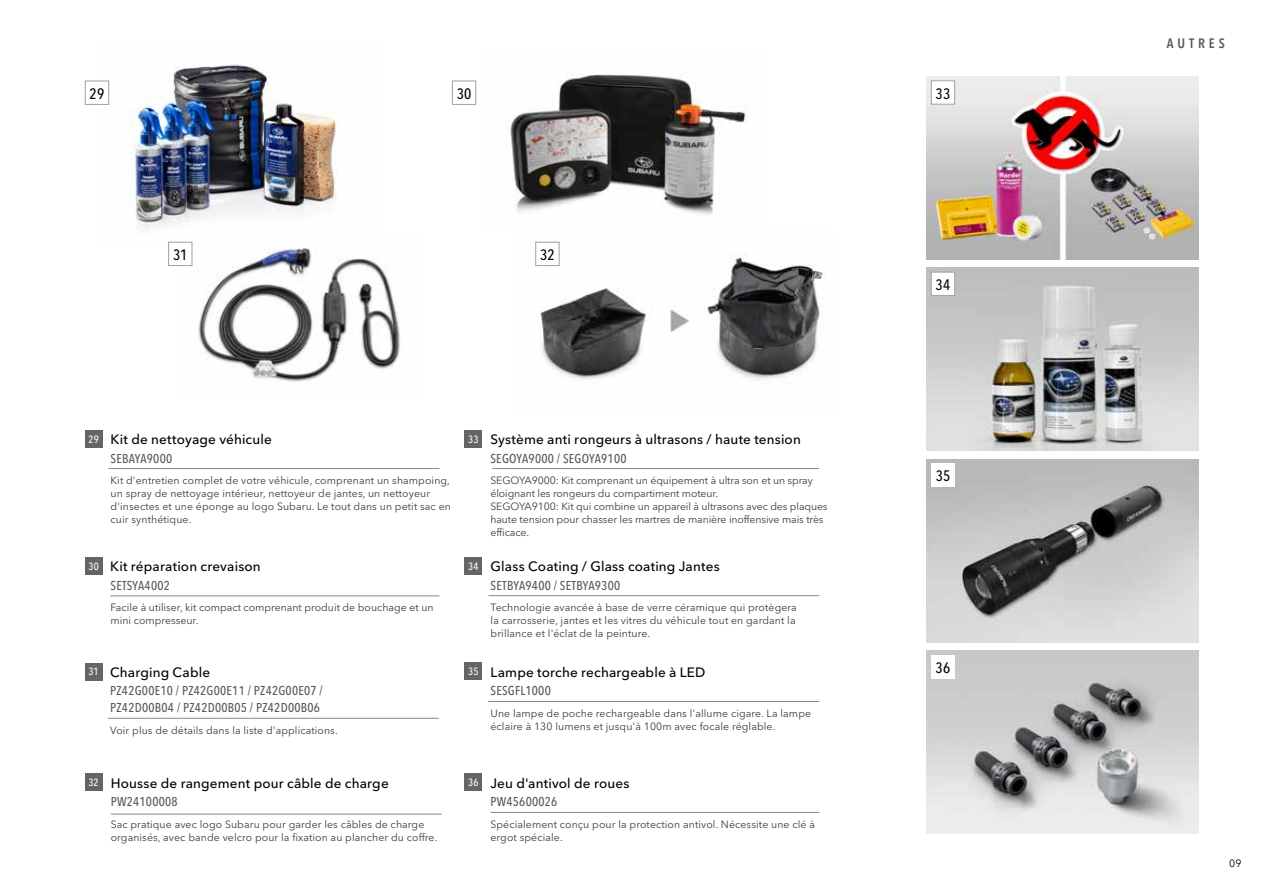
<style>
.page{position:relative;width:1263px;height:893px;background:#fff}
.page>*{position:absolute;margin:0;border:0;box-sizing:border-box;transform-origin:0 0}
.t1{font:500 condensed 15px "Avenir Next LT Pro";letter-spacing:.015em;color:#000}
.t2{font:500 13.5px "Avenir Next LT Pro";letter-spacing:.01em;color:#000}
.t3{font:600 condensed 13.5px "Avenir Next LT Pro";letter-spacing:.285em;color:#5a5757}
.t4{font:500 condensed 12.75px/16.5px "Avenir Next LT Pro";letter-spacing:.02em;color:#5a5757}
.t5{font:10.5px/13px "Avenir Next LT Pro";letter-spacing:.01em;color:#3f3b3a}
.t6{font:10.5px/13px "Avenir Next LT Pro";letter-spacing:-.01em;color:#3f3b3a}
.t7{font:500 condensed 10.5px "Avenir Next LT Pro";letter-spacing:.025em;color:#fff}
.t8{font:10.5px "Avenir Next LT Pro";color:#000}
</style>
<div class="page">
<img style="left:535px;top:241px;width:290px;height:139px">
<img style="left:192px;top:242px;width:208px;height:140px">
<img style="left:927px;top:268px;width:272px;height:183px">
<img style="left:927px;top:77px;width:272px;height:182px">
<img style="left:507px;top:74px;width:241px;height:141px">
<hr style="left:110px;top:596px;width:329px;height:1px;background:#898989">
<img style="left:927px;top:651px;width:272px;height:182px">
<hr style="left:491px;top:812px;width:328px;height:1px;background:#898989">
<img style="left:97px;top:64px;width:240px;height:178px">
<hr style="left:108px;top:468px;width:331px;height:1px;background:#898989">
<hr style="left:492px;top:468px;width:327px;height:1px;background:#898989">
<img style="left:927px;top:459px;width:272px;height:183px">
<hr style="left:488px;top:701px;width:331px;height:1px;background:#898989">
<hr style="left:488px;top:595px;width:331px;height:1px;background:#898989">
<hr style="left:108px;top:718px;width:331px;height:1px;background:#898989">
<hr style="left:111px;top:814px;width:331px;height:1px;background:#898989">
<div style="left:931px;top:81px;width:24px;height:23px;background:#fff"></div>
<div style="left:931px;top:81px;width:24px;height:23px;border:1px solid #9fa0a0"></div>
<div style="left:931px;top:272px;width:24px;height:24px;background:#fff"></div>
<div style="left:931px;top:272px;width:24px;height:24px;border:1px solid #9fa0a0"></div>
<div style="left:931px;top:463px;width:24px;height:23px;background:#fff"></div>
<div style="left:931px;top:655px;width:24px;height:23px;background:#fff"></div>
<div style="left:85px;top:81px;width:24px;height:23px;background:#fff"></div>
<div style="left:85px;top:81px;width:24px;height:24px;border:1px solid #9fa0a0"></div>
<div style="left:168px;top:242px;width:24px;height:24px;border:1px solid #9fa0a0"></div>
<div style="left:452px;top:81px;width:24px;height:24px;border:1px solid #9fa0a0"></div>
<div style="left:536px;top:242px;width:23px;height:24px;background:#fff"></div>
<div style="left:535px;top:242px;width:24px;height:24px;border:1px solid #9fa0a0"></div>
<div style="left:465px;top:557px;width:17px;height:17px;background:#666565"></div>
<div style="left:465px;top:430px;width:17px;height:17px;background:#666565"></div>
<div style="left:85px;top:774px;width:17px;height:17px;background:#666565"></div>
<div style="left:85px;top:663px;width:17px;height:17px;background:#666565"></div>
<div style="left:465px;top:774px;width:17px;height:17px;background:#666565"></div>
<div style="left:85px;top:430px;width:17px;height:17px;background:#666565"></div>
<div style="left:85px;top:557px;width:17px;height:17px;background:#666565"></div>
<div style="left:465px;top:663px;width:17px;height:17px;background:#666565"></div>
<p class="t3" style="left:1167px;top:36px;width:59px">AUTRES</p>
<h1 class="t1" style="left:90px;top:85px;width:16px">29</h1>
<h1 class="t1" style="left:457px;top:85px;width:16px">30</h1>
<h1 class="t1" style="left:936px;top:85px;width:16px">33</h1>
<h1 class="t1" style="left:173px;top:246px;width:16px">31</h1>
<h1 class="t1" style="left:540px;top:246px;width:16px">32</h1>
<h1 class="t1" style="left:935px;top:276px;width:16px">34</h1>
<p class="t7" style="left:88px;top:433px;width:12px">29</p>
<p class="t2" style="left:111px;top:431px;width:163px">Kit de nettoyage véhicule</p>
<p class="t4" style="left:111px;top:450px;width:63px">SEBAYA9000</p>
<p class="t5" style="left:111px;top:474px;width:342px">Kit d'entretien complet de votre véhicule, comprenant un shampoing, un spray de nettoyage intérieur, nettoyeur de jantes, un nettoyeur d'insectes et une éponge au logo Subaru. Le tout dans un petit sac en cuir synthétique.</p>
<p class="t7" style="left:468px;top:433px;width:12px">33</p>
<p class="t2" style="left:490px;top:431px;width:312px">Système anti rongeurs à ultrasons / haute tension</p>
<p class="t4" style="left:490px;top:450px;width:138px">SEGOYA9000 / SEGOYA9100</p>
<p class="t6" style="left:490px;top:474px;width:339px">SEGOYA9000: Kit comprenant un équipement à ultra son et un spray éloignant les rongeurs du compartiment moteur.<br>SEGOYA9100: Kit qui combine un appareil à ultrasons avec des plaques haute tension pour chasser les martres de manière inoffensive mais très efficace.</p>
<h1 class="t1" style="left:936px;top:467px;width:16px">35</h1>
<p class="t7" style="left:88px;top:560px;width:12px">30</p>
<p class="t2" style="left:110px;top:558px;width:152px">Kit réparation crevaison</p>
<p class="t4" style="left:111px;top:577px;width:61px">SETSYA4002</p>
<p class="t7" style="left:468px;top:560px;width:12px">34</p>
<p class="t2" style="left:491px;top:558px;width:231px">Glass Coating / Glass coating Jantes</p>
<p class="t4" style="left:491px;top:577px;width:131px">SETBYA9400 / SETBYA9300</p>
<p class="t5" style="left:111px;top:601px;width:324px">Facile à utiliser, kit compact comprenant produit de bouchage et un mini compresseur.</p>
<p class="t5" style="left:491px;top:601px;width:308px">Technologie avancée à base de verre céramique qui protègera la carrosserie, jantes et les vitres du véhicule tout en gardant la brillance et l'éclat de la peinture.</p>
<p class="t7" style="left:88px;top:665px;width:12px">31</p>
<p class="t2" style="left:110px;top:664px;width:101px">Charging Cable</p>
<p class="t4" style="left:110px;top:682px;width:214px">PZ42G00E10 / PZ42G00E11 / PZ42G00E07 /<br>PZ42D00B04 / PZ42D00B05 / PZ42D00B06</p>
<p class="t5" style="left:110px;top:724px;width:229px">Voir plus de détails dans la liste d'applications.</p>
<p class="t7" style="left:468px;top:665px;width:12px">35</p>
<p class="t2" style="left:490px;top:664px;width:216px">Lampe torche rechargeable à LED</p>
<p class="t4" style="left:490px;top:682px;width:62px">SESGFL1000</p>
<p class="t5" style="left:490px;top:706px;width:322px">Une lampe de poche rechargeable dans l'allume cigare. La lampe éclaire à 130 lumens et jusqu'à 100m avec focale réglable.</p>
<h1 class="t1" style="left:936px;top:659px;width:16px">36</h1>
<p class="t7" style="left:88px;top:776px;width:12px">32</p>
<p class="t2" style="left:111px;top:775px;width:279px">Housse de rangement pour câble de charge</p>
<p class="t4" style="left:111px;top:793px;width:69px">PW24100008</p>
<p class="t5" style="left:111px;top:817px;width:328px">Sac pratique avec logo Subaru pour garder les câbles de charge organisés, avec bande velcro pour la fixation au plancher du coffre.</p>
<p class="t7" style="left:468px;top:776px;width:12px">36</p>
<p class="t2" style="left:490px;top:775px;width:140px">Jeu d'antivol de roues</p>
<p class="t4" style="left:490px;top:793px;width:69px">PW45600026</p>
<p class="t5" style="left:490px;top:817px;width:326px">Spécialement conçu pour la protection antivol. Nécessite une clé à ergot spéciale.</p>
<p class="t8" style="left:1229px;top:857px;width:14px">09</p>
</div>
